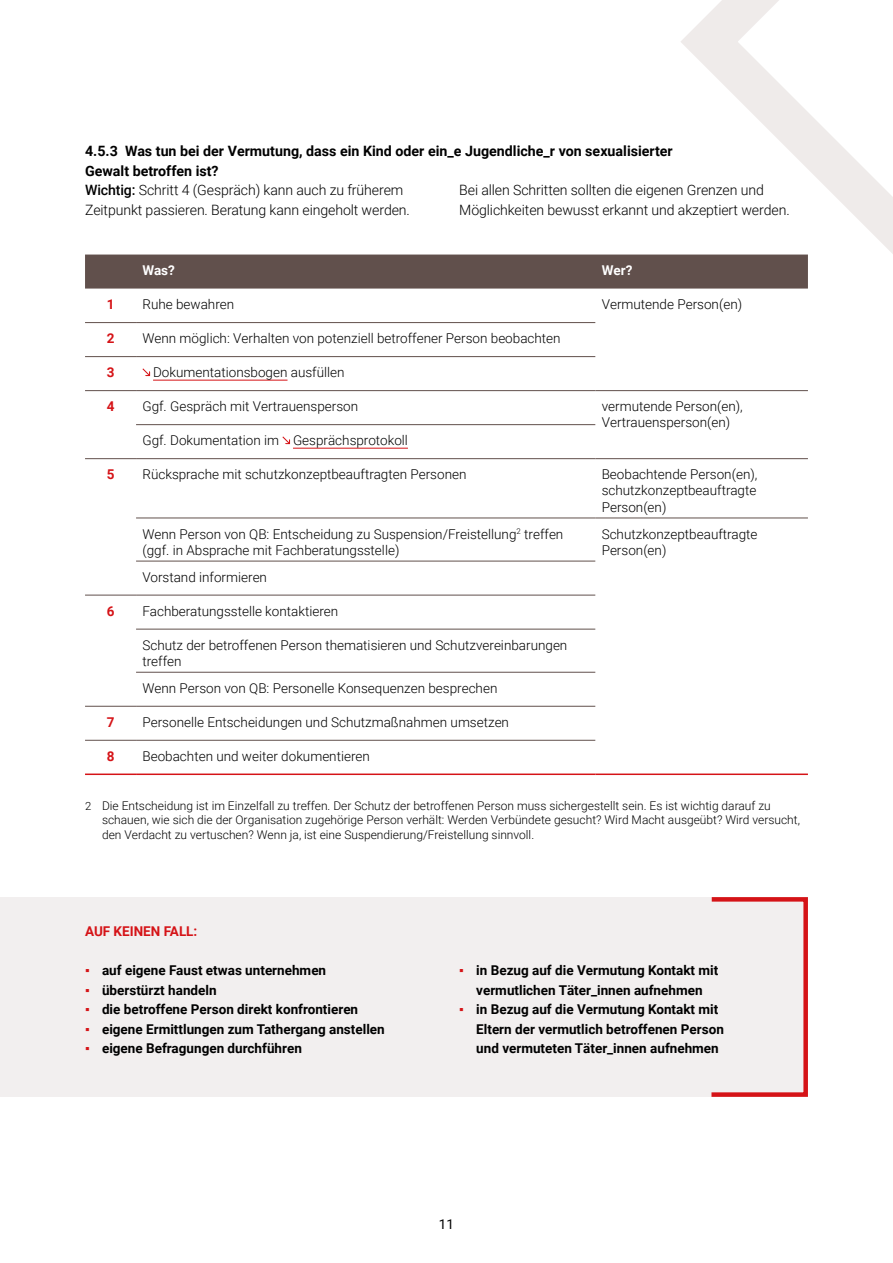
<style>
.page{position:relative;width:893px;height:1263px;background:#fff}
.page>*{position:absolute;margin:0;border:0;box-sizing:border-box;transform-origin:0 0}
.P_Fließtext{font:300 14.25px/19.5px "Roboto";letter-spacing:-.005em;color:#000}
.H3_Subhead_schwarz{font:700 14.25px/19.5px "Roboto";color:#000}
.P_Fließtext-2{font:300 13.5px/16.2px "Roboto";color:#000}
.t1{font:700 13.5px/19.5px "Roboto";color:#000;text-align:center}
.P_Fließtext-3{font:700 13.5px "Roboto";color:#d51317}
.P_Fließtext-4{font:700 13.5px "Roboto";color:#fff}
.t2{font:13.5px "Roboto";color:#000}
.Fußnote{font:300 12px/14.4px "Roboto";color:#000}
.s1{font-weight:500}
.s2{font-size:11.25px}
.s3{font-family:"Arial";font-weight:400;color:#d51317}
</style>
<div class="page">
<div style="left:0;top:897px;width:808px;height:200px;background:#f2efef"></div>
<div style="left:85px;top:255px;width:567px;height:34px;background:#61504c"></div>
<hr style="left:85px;top:322px;width:51px;height:1px;background:#61504c">
<hr style="left:136px;top:322px;width:459px;height:1px;background:#61504c">
<hr style="left:85px;top:356px;width:51px;height:1px;background:#61504c">
<hr style="left:136px;top:356px;width:459px;height:1px;background:#61504c">
<hr style="left:85px;top:390px;width:51px;height:1px;background:#61504c">
<hr style="left:136px;top:390px;width:459px;height:1px;background:#61504c">
<hr style="left:595px;top:390px;width:213px;height:1px;background:#61504c">
<hr style="left:136px;top:424px;width:459px;height:1px;background:#61504c">
<hr style="left:85px;top:458px;width:51px;height:1px;background:#61504c">
<hr style="left:136px;top:458px;width:459px;height:1px;background:#61504c">
<hr style="left:595px;top:458px;width:213px;height:1px;background:#61504c">
<hr style="left:136px;top:518px;width:459px;height:1px;background:#61504c">
<hr style="left:595px;top:518px;width:213px;height:1px;background:#61504c">
<hr style="left:136px;top:561px;width:459px;height:1px;background:#61504c">
<hr style="left:85px;top:595px;width:51px;height:1px;background:#61504c">
<hr style="left:136px;top:595px;width:459px;height:1px;background:#61504c">
<hr style="left:136px;top:629px;width:459px;height:1px;background:#61504c">
<hr style="left:136px;top:672px;width:459px;height:1px;background:#61504c">
<hr style="left:85px;top:706px;width:51px;height:1px;background:#61504c">
<hr style="left:136px;top:706px;width:459px;height:1px;background:#61504c">
<hr style="left:85px;top:740px;width:51px;height:1px;background:#61504c">
<hr style="left:136px;top:740px;width:459px;height:1px;background:#61504c">
<hr style="left:85px;top:773px;width:51px;height:2px;background:#d51317">
<hr style="left:136px;top:773px;width:459px;height:2px;background:#d51317">
<hr style="left:595px;top:773px;width:213px;height:2px;background:#d51317">
<hr style="left:153px;top:380px;width:134px;height:1px;background:#d51317">
<svg style="left:142px;top:368px;width:8px;height:8px"></svg>
<hr style="left:293px;top:448px;width:115px;height:1px;background:#d51317">
<svg style="left:282px;top:436px;width:8px;height:8px"></svg>
<div style="left:709px;top:897px;width:99px;height:200px;border:4px solid #d51317"></div>
<svg style="left:652px;top:0;width:241px;height:460px"></svg>
<h3 class="H3_Subhead_schwarz" style="left:85px;top:141px;width:589px">4.5.3 Was tun bei der Vermutung, dass ein Kind oder ein_e Jugendliche_r von sexualisierter<br>Gewalt betroffen ist?</h3>
<p class="P_Fließtext" style="left:85px;top:180px;width:326px"><span class="s1">Wichtig:</span> Schritt 4 (Gespräch) kann auch zu früherem<br>Zeitpunkt passieren. Beratung kann eingeholt werden.</p>
<p class="P_Fließtext" style="left:459px;top:180px;width:332px">Bei allen Schritten sollten die eigenen Grenzen und<br>Möglichkeiten bewusst erkannt und akzeptiert werden.</p>
<p class="P_Fließtext-4" style="left:142px;top:261px;width:34px">Was?</p>
<p class="P_Fließtext-4" style="left:602px;top:261px;width:32px">Wer?</p>
<p class="P_Fließtext-3" style="left:107px;top:295px;width:9px">1</p>
<p class="P_Fließtext-2" style="left:142px;top:296px;width:93px">Ruhe bewahren</p>
<p class="P_Fließtext-2" style="left:602px;top:296px;width:142px">Vermutende Person(en)</p>
<p class="P_Fließtext-3" style="left:107px;top:329px;width:9px">2</p>
<p class="P_Fließtext-2" style="left:142px;top:330px;width:420px">Wenn möglich: Verhalten von potenziell betroffener Person beobachten</p>
<p class="P_Fließtext-3" style="left:107px;top:363px;width:9px">3</p>
<p class="P_Fließtext-2" style="left:153px;top:364px;width:193px">Dokumentationsbogen ausfüllen</p>
<p class="P_Fließtext-3" style="left:107px;top:397px;width:9px">4</p>
<p class="P_Fließtext-2" style="left:142px;top:398px;width:217px">Ggf. Gespräch mit Vertrauensperson</p>
<p class="P_Fließtext-2" style="left:602px;top:398px;width:143px">vermutende Person(en),<br>Vertrauensperson(en)</p>
<p class="P_Fließtext-2" style="left:142px;top:432px;width:267px">Ggf. Dokumentation im Gesprächsprotokoll</p>
<p class="P_Fließtext-3" style="left:107px;top:465px;width:9px">5</p>
<p class="P_Fließtext-2" style="left:142px;top:466px;width:326px">Rücksprache mit schutzkonzeptbeauftragten Personen</p>
<p class="P_Fließtext-2" style="left:602px;top:466px;width:157px;text-align:justify">Beobachtende Person(en), schutzkonzeptbeauftragte Person(en)</p>
<p class="P_Fließtext-2" style="left:142px;top:525px;width:422px">Wenn Person von QB: Entscheidung zu Suspension/Freistellung<sup>2</sup> treffen (ggf. in Absprache mit Fachberatungsstelle)</p>
<p class="P_Fließtext-2" style="left:602px;top:525px;width:157px">Schutzkonzeptbeauftragte<br>Person(en)</p>
<p class="P_Fließtext-2" style="left:142px;top:568px;width:126px">Vorstand informieren</p>
<p class="P_Fließtext-3" style="left:107px;top:601px;width:9px">6</p>
<p class="P_Fließtext-2" style="left:142px;top:602px;width:197px">Fachberatungsstelle kontaktieren</p>
<p class="P_Fließtext-2" style="left:142px;top:636px;width:426px">Schutz der betroffenen Person thematisieren und Schutzvereinbarungen treffen</p>
<p class="P_Fließtext-2" style="left:142px;top:679px;width:356px">Wenn Person von QB: Personelle Konsequenzen besprechen</p>
<p class="P_Fließtext-3" style="left:107px;top:712px;width:9px">7</p>
<p class="P_Fließtext-2" style="left:142px;top:713px;width:368px">Personelle Entscheidungen und Schutzmaßnahmen umsetzen</p>
<p class="P_Fließtext-3" style="left:107px;top:746px;width:9px">8</p>
<p class="P_Fließtext-2" style="left:142px;top:747px;width:229px">Beobachten und weiter dokumentieren</p>
<p class="Fußnote" style="left:102px;top:798px;width:699px;text-indent:-17px"><span class="s2">2</span> Die Entscheidung ist im Einzelfall zu treffen. Der Schutz der betroffenen Person muss sichergestellt sein. Es ist wichtig darauf zu schauen, wie sich die der Organisation zugehörige Person verhält: Werden Verbündete gesucht? Wird Macht ausgeübt? Wird versucht, den Verdacht zu vertuschen? Wenn ja, ist eine Suspendierung/Freistellung sinnvoll.</p>
<p class="P_Fließtext-3" style="left:85px;top:922px;width:114px">AUF KEINEN FALL:</p>
<p class="t1" style="left:85px;top:960px;width:243px"><span class="s3">▪</span> auf eigene Faust etwas unternehmen</p>
<p class="t1" style="left:85px;top:979px;width:133px"><span class="s3">▪</span> überstürzt handeln</p>
<p class="t1" style="left:85px;top:999px;width:275px"><span class="s3">▪</span> die betroffene Person direkt konfrontieren</p>
<p class="t1" style="left:85px;top:1018px;width:301px"><span class="s3">▪</span> eigene Ermittlungen zum Tathergang anstellen</p>
<p class="t1" style="left:85px;top:1038px;width:218px"><span class="s3">▪</span> eigene Befragungen durchführen</p>
<p class="t1" style="left:459px;top:960px;width:261px"><span class="s3">▪</span> in Bezug auf die Vermutung Kontakt mit vermutlichen Täter_innen aufnehmen</p>
<p class="t1" style="left:476px;top:999px;width:249px;text-align:left;text-indent:-17px"><span class="s3">▪</span> in Bezug auf die Vermutung Kontakt mit<br>Eltern der vermutlich betroffenen Person und vermuteten Täter_innen aufnehmen</p>
<p class="t2" style="left:439px;top:1214px;width:17px">11</p>
</div>
